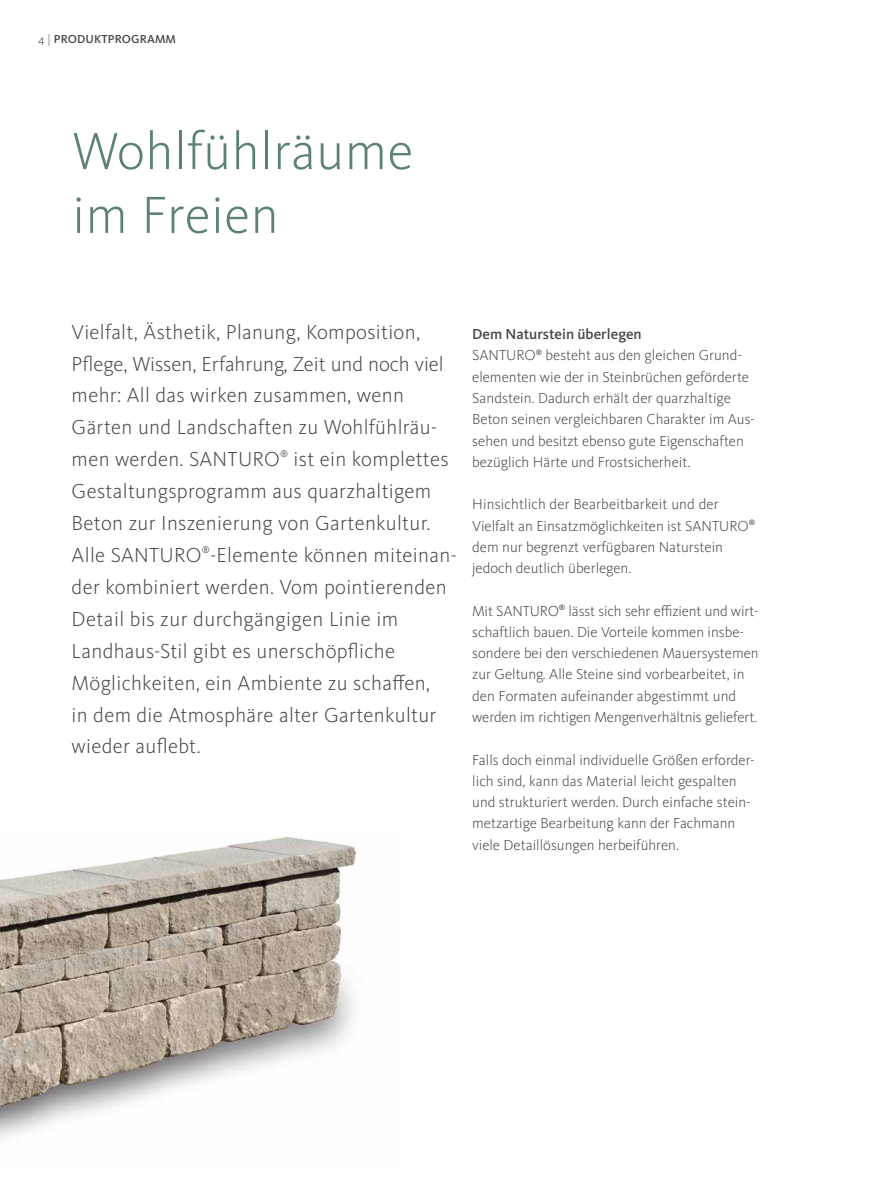
<style>
.page{position:relative;width:893px;height:1191px;background:#fff}
.page>*{position:absolute;margin:0;border:0;box-sizing:border-box;transform-origin:0 0}
.t1{font:300 54px/63.8px "Kievit Pro";letter-spacing:.01em;color:#5d8273}
.t2{font:300 21px/32px "Kievit Pro";letter-spacing:.015em;color:#484847}
.t3{font:300 15px/21.3px "Kievit Pro";color:#484847}
.t4{font:500 12px "Kievit Pro";letter-spacing:.01em;color:#484847}
.t5{font:9.3px "Kievit Pro";color:#484847}
.s1{font-weight:300}
.s2{font-weight:500}
</style>
<div class="page">
<img style="left:0;top:837px;width:357px;height:301px">
<p class="t4" style="left:38px;top:32px;width:139px"><span class="s1">4 |</span> PRODUKTPROGRAMM</p>
<h1 class="t1" style="left:72px;top:119px;width:343px">Wohlfühlräume im Freien</h1>
<h2 class="t2" style="left:72px;top:315px;width:374px">Vielfalt, Ästhetik, Planung, Komposition, Pflege, Wissen, Erfahrung, Zeit und noch viel mehr: All das wirken zusammen, wenn Gärten und Landschaften zu Wohlfühlräu&shy;men werden. SANTURO</h2>
<p class="t5" style="left:280px;top:448px;width:9px">®</p>
<h2 class="t2" style="left:72px;top:443px;width:387px;text-indent:222px">ist ein komplettes Gestaltungsprogramm aus quarzhaltigem Beton zur Inszenierung von Gartenkultur.<br>Alle SANTURO -Elemente können miteinan-</h2>
<p class="t5" style="left:202px;top:544px;width:9px">®</p>
<h2 class="t2" style="left:72px;top:571px;width:376px">der kombiniert werden. Vom pointierenden Detail bis zur durchgängigen Linie im Landhaus-Stil gibt es unerschöpfliche Möglichkeiten, ein Ambiente zu schaffen, in dem die Atmosphäre alter Gartenkultur wieder auflebt.</h2>
<p class="t3" style="left:472px;top:323px;width:284px"><span class="s2">Dem Naturstein überlegen<br></span>SANTURO<sup>®</sup> besteht aus den gleichen Grund&shy;elementen wie der in Steinbrüchen geförderte Sandstein. Dadurch erhält der quarzhaltige Beton seinen vergleichbaren Charakter im Aus&shy;sehen und besitzt ebenso gute Eigenschaften bezüglich Härte und Frostsicherheit.</p>
<p class="t3" style="left:472px;top:493px;width:284px">Hinsichtlich der Bearbeitbarkeit und der Vielfalt an Einsatzmöglichkeiten ist SANTURO<sup>® </sup>dem nur begrenzt verfügbaren Naturstein jedoch deutlich überlegen.</p>
<p class="t3" style="left:472px;top:600px;width:288px">Mit SANTURO<sup>®</sup> lässt sich sehr effizient und wirt&shy;schaftlich bauen. Die Vorteile kommen insbe&shy;sondere bei den verschiedenen Mauersystemen zur Geltung. Alle Steine sind vorbearbeitet, in den Formaten aufeinander abgestimmt und werden im richtigen Mengenverhältnis geliefert.</p>
<p class="t3" style="left:472px;top:749px;width:284px">Falls doch einmal individuelle Größen erforder&shy;lich sind, kann das Material leicht gespalten und strukturiert werden. Durch einfache stein&shy;metzartige Bearbeitung kann der Fachmann viele Detaillösungen herbeiführen.</p>
</div>
